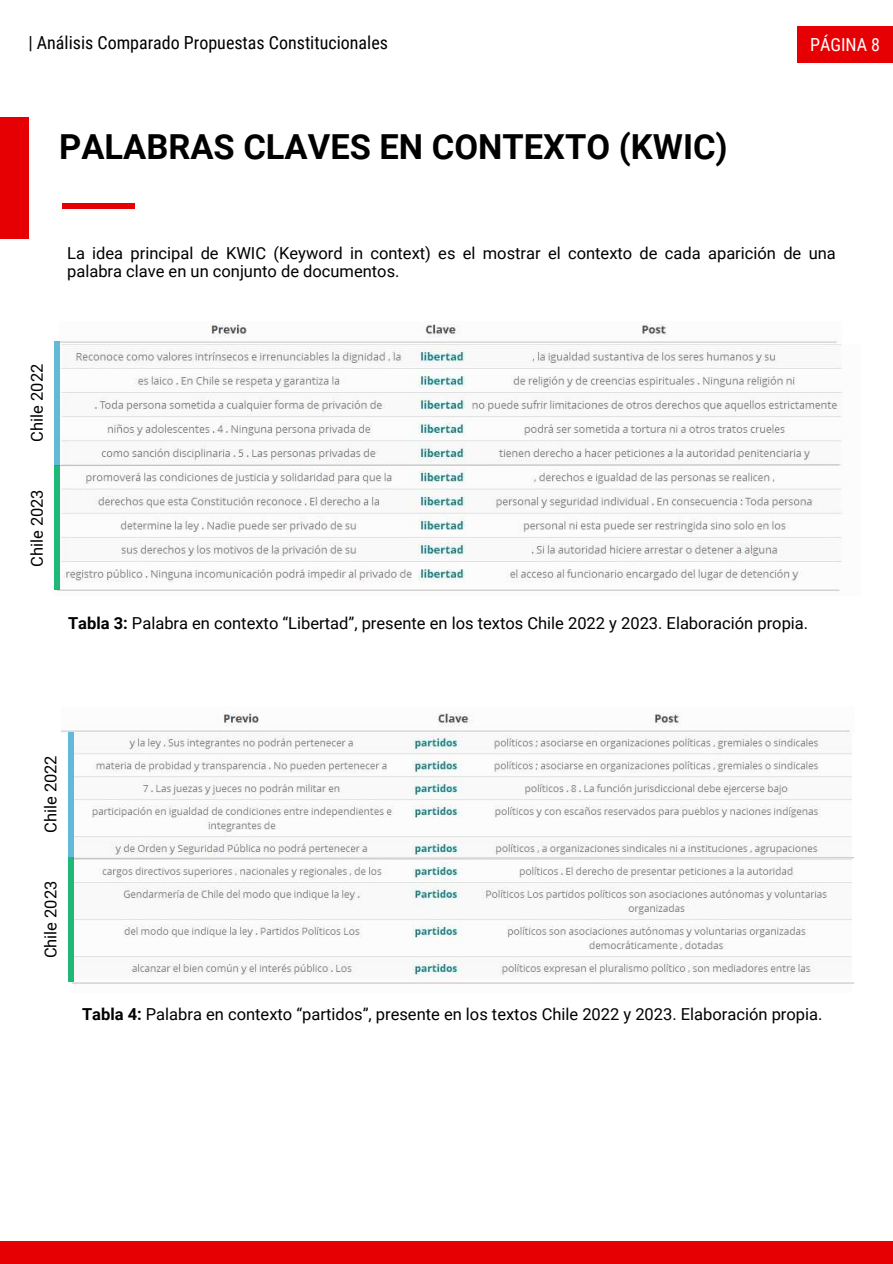
<style>
.page{position:relative;width:893px;height:1264px;background:#fff}
.page>*{position:absolute;margin:0;border:0;box-sizing:border-box;transform-origin:0 0}
.t1{font:700 34.5px "Roboto";color:#000}
.t2{font:18px "Roboto Condensed";color:#000}
.t3{font:18px "Roboto Condensed";color:#fff}
.t4{font:16.5px/18px "Roboto";color:#000}
.s1{font-weight:700}
</style>
<div class="page">
<div style="left:796px;top:27px;width:96px;height:36px;background:#e70003"></div>
<div style="left:0;top:1241px;width:892px;height:22px;background:#e70003"></div>
<div style="left:0;top:118px;width:28px;height:121px;background:#e70003"></div>
<div style="left:62px;top:204px;width:73px;height:5px;background:#e70003"></div>
<img style="left:60px;top:324px;width:777px;height:19px">
<img style="left:57px;top:344px;width:786px;height:247px">
<svg style="left:60px;top:464px;width:780px;height:2px;background:#d7d5d5"></svg>
<hr style="left:57px;top:589px;width:782px;height:1px;background:#c8c3c3">
<div style="left:54px;top:341px;width:6px;height:124px;background:#62bad7"></div>
<div style="left:54px;top:465px;width:6px;height:125px;background:#1eb878"></div>
<img style="left:74px;top:733px;width:777px;height:251px">
<img style="left:61px;top:713px;width:789px;height:19px">
<svg style="left:74px;top:856px;width:781px;height:3px"></svg>
<hr style="left:72px;top:982px;width:782px;height:1px;background:#c8c3c3">
<div style="left:68px;top:732px;width:6px;height:124px;background:#62bad8"></div>
<div style="left:68px;top:856px;width:6px;height:125px;background:#1fb878"></div>
<p class="t2" style="left:28px;top:33px;width:361px">| Análisis Comparado Propuestas Constitucionales</p>
<p class="t3" style="left:810px;top:34px;width:71px">PÁGINA 8</p>
<h1 class="t1" style="left:59px;top:127px;width:670px">PALABRAS CLAVES EN CONTEXTO (KWIC)</h1>
<p class="t4" style="left:67px;top:244px;width:770px">La idea principal de KWIC (Keyword in context) es el mostrar el contexto de cada aparición de una palabra clave en un conjunto de documentos.</p>
<p class="t4" style="left:28px;top:441px;width:79px;rotate:-90deg">Chile 2022</p>
<p class="t4" style="left:28px;top:567px;width:79px;rotate:-90deg">Chile 2023</p>
<p class="t4" style="left:68px;top:614px;width:741px"><span class="s1">Tabla 3:</span> Palabra en contexto “Libertad”, presente en los textos Chile 2022 y 2023. Elaboración propia.</p>
<p class="t4" style="left:42px;top:833px;width:79px;rotate:-90deg">Chile 2022</p>
<p class="t4" style="left:42px;top:958px;width:79px;rotate:-90deg">Chile 2023</p>
<p class="t4" style="left:82px;top:1005px;width:742px"><span class="s1">Tabla 4:</span> Palabra en contexto “partidos”, presente en los textos Chile 2022 y 2023. Elaboración propia.</p>
</div>
